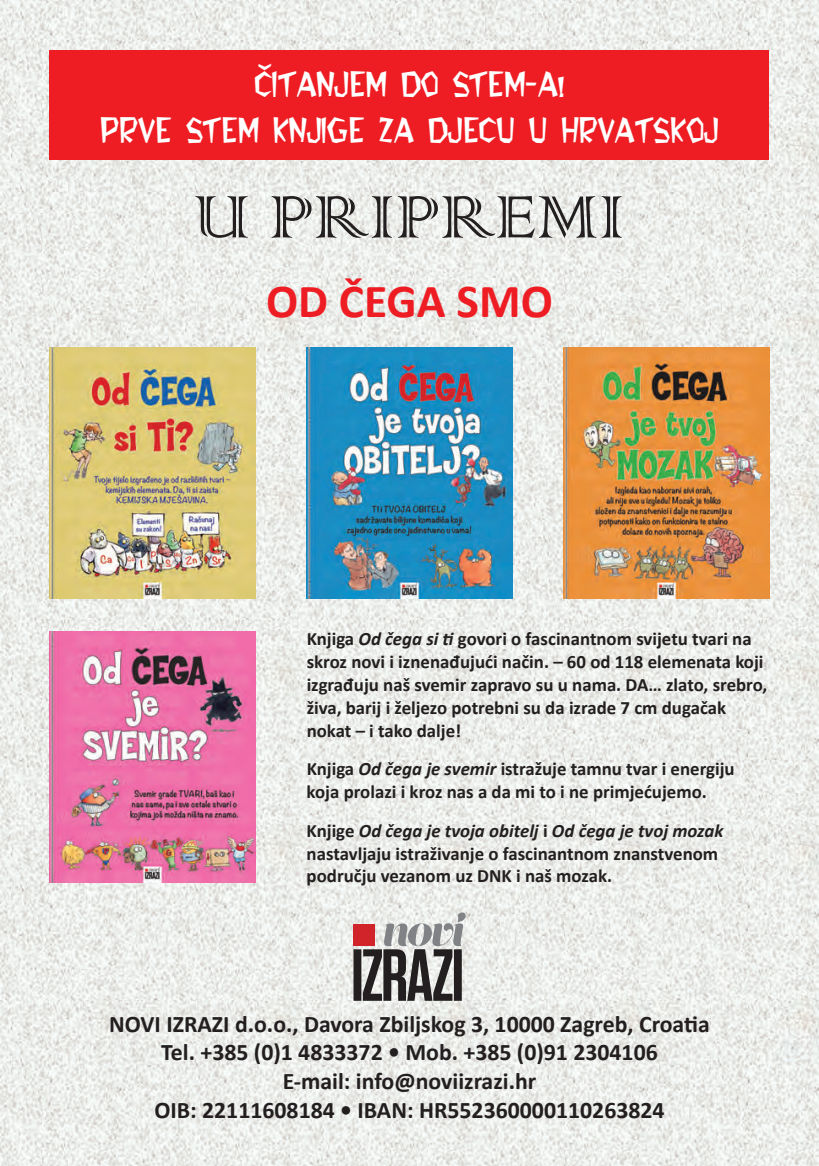
<style>
.page{position:relative;width:819px;height:1166px;background:#fff}
.page>*{position:absolute;margin:0;border:0;box-sizing:border-box;transform-origin:0 0}
.t1{font:79.27px "Colonna";color:#231f20}
.t2{font:700 47.6px "Calibri";color:#ee1d23}
.t3{font:500 29.75px "EEAD Flintstone";color:#fff}
.t4{font:700 23.8px "Calibri";color:#231f20}
.t5{font:700 18.9px/22.8px "Calibri";color:#231f20}
.s1{font-style:italic}
</style>
<div class="page">
<img style="left:0;top:0;width:818px;height:1166px">
<div style="left:50px;top:50px;width:719px;height:109px;background:#ee1d23"></div>
<img style="left:50px;top:631px;width:205px;height:251px">
<img style="left:563px;top:347px;width:206px;height:252px">
<img style="left:306px;top:347px;width:206px;height:252px">
<img style="left:50px;top:347px;width:205px;height:252px">
<svg style="left:353px;top:912px;width:112px;height:89px;background:#939291"></svg>
<div style="left:353px;top:923px;width:22px;height:22px;background:#d1232a"></div>
<p class="t3" style="left:255px;top:63px;width:311px">ČITANJEM DO STEM-A!</p>
<p class="t3" style="left:100px;top:110px;width:620px">PRVE STEM KNJIGE ZA DJECU U HRVATSKOJ</p>
<p class="t1" style="left:193px;top:165px;width:433px">U PRIPREMI</p>
<p class="t2" style="left:266px;top:267px;width:288px">OD ČEGA SMO</p>
<p class="t5" style="left:306px;top:627px;width:462px">Knjiga <span class="s1">Od čega si ti</span> govori o fascinantnom svijetu tvari na skroz novi i iznenađujući način. – 60 od 118 elemenata koji izgrađuju naš svemir zapravo su u nama. DA… zlato, srebro, živa, barij i željezo potrebni su da izrade 7 cm dugačak nokat – i tako dalje!</p>
<p class="t5" style="left:306px;top:757px;width:429px">Knjiga <span class="s1">Od čega je svemir</span> istražuje tamnu tvar i energiju koja prolazi i kroz nas a da mi to i ne primjećujemo.</p>
<p class="t5" style="left:306px;top:819px;width:418px">Knjige <span class="s1">Od čega je tvoja obitelj</span> i <span class="s1">Od čega je tvoj mozak </span>nastavljaju istraživanje o fascinantnom znanstvenom području vezanom uz DNK i naš mozak.</p>
<p class="t4" style="left:109px;top:1007px;width:602px">NOVI IZRAZI d.o.o., Davora Zbiljskog 3, 10000 Zagreb, Croatia</p>
<p class="t4" style="left:161px;top:1035px;width:498px">Tel. +385 (0)1 4833372 • Mob. +385 (0)91 2304106</p>
<p class="t4" style="left:283px;top:1064px;width:255px">E-mail: info@noviizrazi.hr</p>
<p class="t4" style="left:154px;top:1093px;width:511px">OIB: 22111608184 • IBAN: HR552360000110263824</p>
</div>
